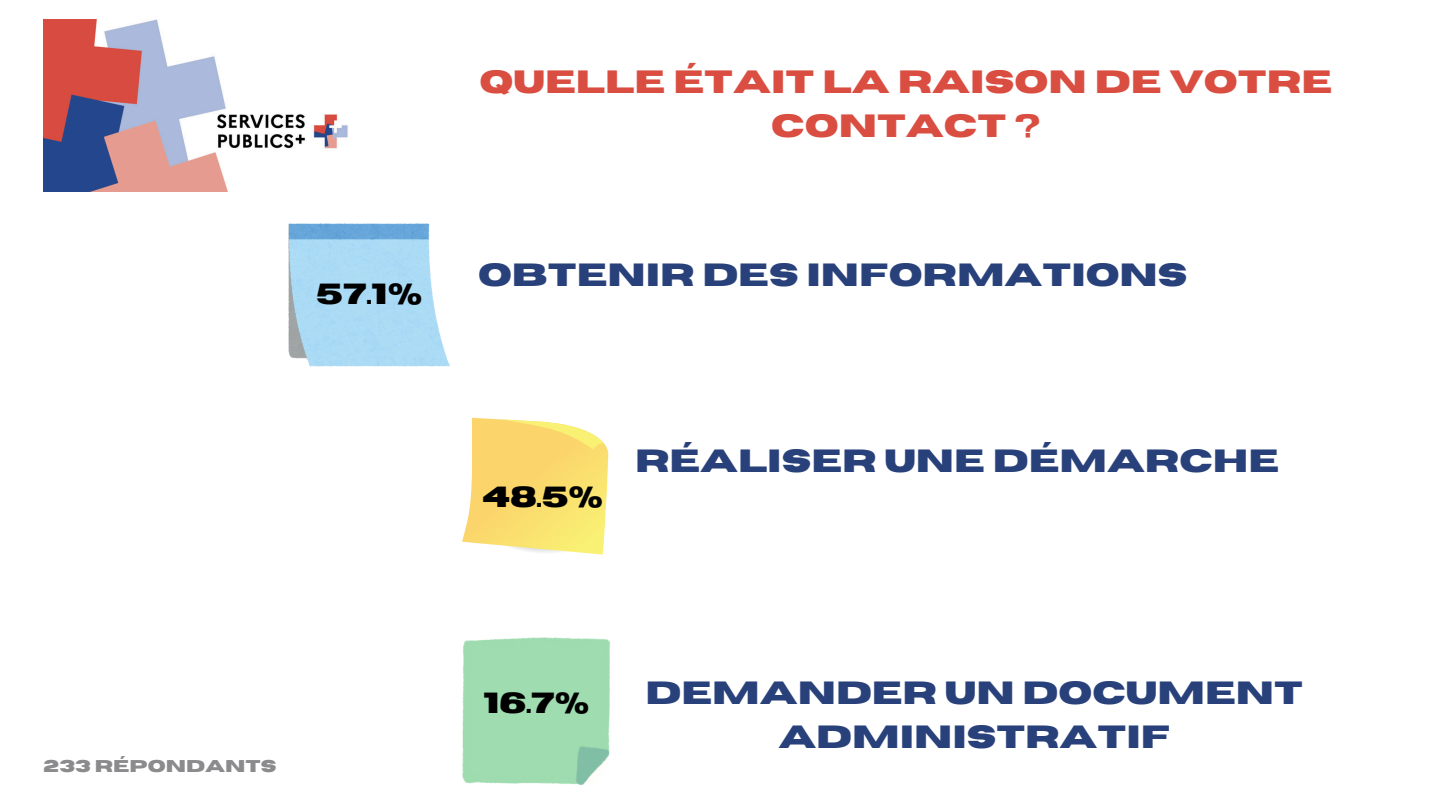
<style>
.page{position:relative;width:1440px;height:810px;background:#fff}
.page>*{position:absolute;margin:0;border:0;box-sizing:border-box;transform-origin:0 0}
.t1{font:700 32.1px/44.6px "Horizon";color:#da4d41;text-align:center}
.t2{font:700 32px/44.2px "Horizon";color:#29417a;text-align:center}
.t3{font:700 29px "Horizon";color:#000}
.t4{font:700 17px "Horizon";color:#8b8b8e}
</style>
<div class="page">
<img style="left:44px;top:20px;width:304px;height:171px">
<img style="left:289px;top:223px;width:160px;height:144px">
<svg style="left:462px;top:418px;width:146px;height:137px;background:#fae183"></svg>
<img style="left:462px;top:637px;width:149px;height:148px">
<p class="t3" style="left:316px;top:280px;width:108px">57.1%</p>
<h1 class="t1" style="left:479px;top:60px;width:854px">QUELLE ÉTAIT LA RAISON DE VOTRE<br>CONTACT ?</h1>
<h1 class="t2" style="left:478px;top:254px;width:711px">OBTENIR DES INFORMATIONS</h1>
<p class="t3" style="left:482px;top:483px;width:122px">48.5%</p>
<p class="t2" style="left:635px;top:440px;width:646px">RÉALISER UNE DÉMARCHE</p>
<h1 class="t4" style="left:44px;top:758px;width:235px">233 RÉPONDANTS</h1>
<h1 class="t3" style="left:483px;top:689px;width:108px">16.7%</h1>
<h1 class="t2" style="left:646px;top:672px;width:659px">DEMANDER UN DOCUMENT<br>ADMINISTRATIF</h1>
</div>
